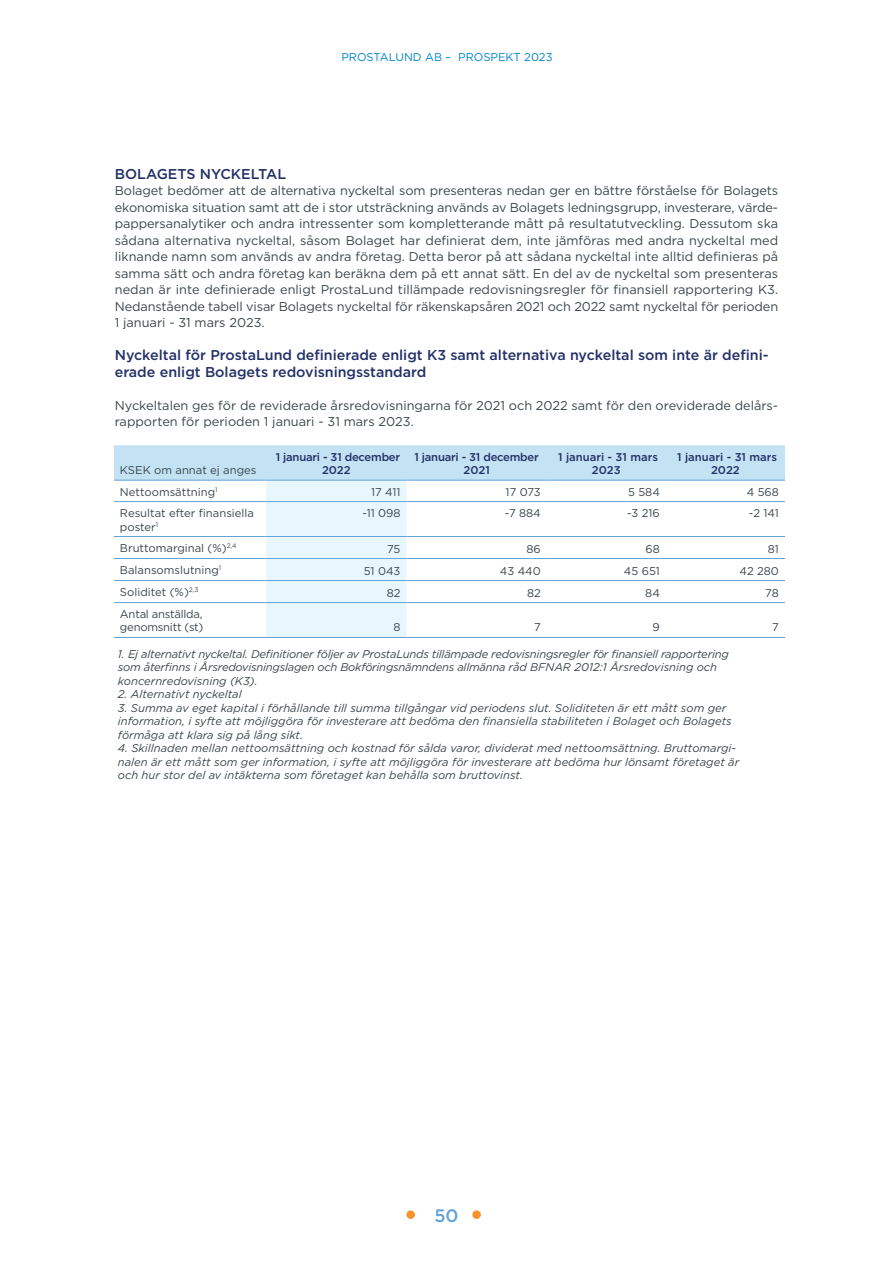
<style>
.page{position:relative;width:893px;height:1263px;background:#fff}
.page>*{position:absolute;margin:0;border:0;box-sizing:border-box;transform-origin:0 0}
.t1{font:500 18px "Gotham";color:#63a3d8}
.t2{font:500 14.25px/16.5px "Gotham";color:#233067}
.t3{font:12.75px/16.5px "Gotham";color:#3a454c;text-align:justify}
.t4{font:italic 11.25px/13.5px "Gotham";color:#3a454c}
.t5{font:italic 11.25px/13.5px "Gotham";letter-spacing:-.02em;color:#3a454c}
.t6{font:11.25px/13.5px "Gotham";color:#3a454c}
.t7{font:500 11.25px/13.5px "Gotham";letter-spacing:-.01em;color:#233067;text-align:center}
.t8{font:11.25px "Gotham";letter-spacing:-.02em;color:#3a454c}
.t9{font:11.25px "Gotham";color:#0085cb}
</style>
<div class="page">
<svg style="left:406px;top:1210px;width:9px;height:9px"></svg>
<svg style="left:472px;top:1210px;width:9px;height:9px"></svg>
<svg style="left:114px;top:445px;width:671px;height:192px"></svg>
<hr style="left:114px;top:536px;width:152px;height:1px;background:#63a3d8">
<hr style="left:266px;top:536px;width:140px;height:1px;background:#63a3d8">
<hr style="left:406px;top:536px;width:141px;height:1px;background:#63a3d8">
<hr style="left:547px;top:536px;width:119px;height:1px;background:#63a3d8">
<hr style="left:666px;top:536px;width:119px;height:1px;background:#63a3d8">
<hr style="left:114px;top:480px;width:152px;height:1px;background:#63a3d8">
<hr style="left:266px;top:480px;width:140px;height:1px;background:#63a3d8">
<hr style="left:406px;top:480px;width:141px;height:1px;background:#63a3d8">
<hr style="left:547px;top:480px;width:119px;height:1px;background:#63a3d8">
<hr style="left:666px;top:480px;width:119px;height:1px;background:#63a3d8">
<hr style="left:114px;top:501px;width:152px;height:1px;background:#63a3d8">
<hr style="left:266px;top:501px;width:140px;height:1px;background:#63a3d8">
<hr style="left:406px;top:501px;width:141px;height:1px;background:#63a3d8">
<hr style="left:547px;top:501px;width:119px;height:1px;background:#63a3d8">
<hr style="left:666px;top:501px;width:119px;height:1px;background:#63a3d8">
<hr style="left:114px;top:637px;width:152px;height:1px;background:#63a3d8">
<hr style="left:266px;top:637px;width:140px;height:1px;background:#63a3d8">
<hr style="left:406px;top:637px;width:141px;height:1px;background:#63a3d8">
<hr style="left:547px;top:637px;width:119px;height:1px;background:#63a3d8">
<hr style="left:666px;top:637px;width:119px;height:1px;background:#63a3d8">
<hr style="left:114px;top:558px;width:152px;height:1px;background:#63a3d8">
<hr style="left:266px;top:558px;width:140px;height:1px;background:#63a3d8">
<hr style="left:406px;top:558px;width:141px;height:1px;background:#63a3d8">
<hr style="left:547px;top:558px;width:119px;height:1px;background:#63a3d8">
<hr style="left:666px;top:558px;width:119px;height:1px;background:#63a3d8">
<hr style="left:114px;top:580px;width:152px;height:1px;background:#63a3d8">
<hr style="left:266px;top:580px;width:140px;height:1px;background:#63a3d8">
<hr style="left:406px;top:580px;width:141px;height:1px;background:#63a3d8">
<hr style="left:547px;top:580px;width:119px;height:1px;background:#63a3d8">
<hr style="left:666px;top:580px;width:119px;height:1px;background:#63a3d8">
<hr style="left:114px;top:602px;width:152px;height:1px;background:#63a3d8">
<hr style="left:266px;top:602px;width:140px;height:1px;background:#63a3d8">
<hr style="left:406px;top:602px;width:141px;height:1px;background:#63a3d8">
<hr style="left:547px;top:602px;width:119px;height:1px;background:#63a3d8">
<hr style="left:666px;top:602px;width:119px;height:1px;background:#63a3d8">
<p class="t9" style="left:341px;top:51px;width:213px">PROSTALUND AB – PROSPEKT 2023</p>
<p class="t2" style="left:115px;top:165px;width:173px">BOLAGETS NYCKELTAL</p>
<p class="t3" style="left:115px;top:182px;width:665px">Bolaget bedömer att de alternativa nyckeltal som presenteras nedan ger en bättre förståelse för Bolagets ekonomiska situation samt att de i stor utsträckning används av Bolagets ledningsgrupp, investerare, värde&shy;pappersanalytiker och andra intressenter som kompletterande mått på resultatutveckling. Dessutom ska sådana alternativa nyckeltal, såsom Bolaget har definierat dem, inte jämföras med andra nyckeltal med liknande namn som används av andra företag. Detta beror på att sådana nyckeltal inte alltid definieras på samma sätt och andra företag kan beräkna dem på ett annat sätt. En del av de nyckeltal som presenteras nedan är inte definierade enligt ProstaLund tillämpade redovisningsregler för finansiell rapportering K3.<br>Nedanstående tabell visar Bolagets nyckeltal för räkenskapsåren 2021 och 2022 samt nyckeltal för perioden 1 januari - 31 mars 2023.</p>
<p class="t2" style="left:115px;top:347px;width:655px">Nyckeltal för ProstaLund definierade enligt K3 samt alternativa nyckeltal som inte är defini&shy;erade enligt Bolagets redovisningsstandard</p>
<p class="t3" style="left:115px;top:397px;width:665px">Nyckeltalen ges för de reviderade årsredovisningarna för 2021 och 2022 samt för den oreviderade delårs&shy;rapporten för perioden 1 januari - 31 mars 2023.</p>
<p class="t6" style="left:120px;top:463px;width:138px">KSEK om annat ej anges</p>
<p class="t7" style="left:276px;top:450px;width:126px">1 januari - 31 december<br>2022</p>
<p class="t7" style="left:415px;top:450px;width:126px">1 januari - 31 december<br>2021</p>
<p class="t7" style="left:558px;top:450px;width:101px">1 januari - 31 mars<br>2023</p>
<p class="t7" style="left:677px;top:450px;width:101px">1 januari - 31 mars<br>2022</p>
<p class="t6" style="left:120px;top:485px;width:99px">Nettoomsättning<sup>1</sup></p>
<p class="t6" style="left:371px;top:485px;width:31px">17 411</p>
<p class="t6" style="left:506px;top:485px;width:37px">17 073</p>
<p class="t6" style="left:628px;top:485px;width:33px">5 584</p>
<p class="t6" style="left:747px;top:485px;width:34px">4 568</p>
<p class="t6" style="left:120px;top:506px;width:135px">Resultat efter finansiella poster<sup>1</sup></p>
<p class="t6" style="left:362px;top:506px;width:40px">-11 098</p>
<p class="t6" style="left:505px;top:506px;width:37px">-7 884</p>
<p class="t6" style="left:627px;top:506px;width:34px">-3 216</p>
<p class="t6" style="left:749px;top:506px;width:32px">-2 141</p>
<p class="t6" style="left:120px;top:541px;width:118px">Bruttomarginal (%)<sup>2,4</sup></p>
<p class="t6" style="left:387px;top:542px;width:15px">75</p>
<p class="t6" style="left:526px;top:542px;width:16px">86</p>
<p class="t6" style="left:645px;top:542px;width:16px">68</p>
<p class="t6" style="left:768px;top:542px;width:13px">81</p>
<p class="t6" style="left:120px;top:563px;width:103px">Balansomslutning<sup>1</sup></p>
<p class="t6" style="left:364px;top:564px;width:38px">51 043</p>
<p class="t6" style="left:500px;top:564px;width:42px">43 440</p>
<p class="t6" style="left:624px;top:564px;width:38px">45 651</p>
<p class="t6" style="left:739px;top:564px;width:41px">42 280</p>
<p class="t6" style="left:120px;top:585px;width:80px">Soliditet (%)<sup>2,3</sup></p>
<p class="t6" style="left:387px;top:586px;width:15px">82</p>
<p class="t6" style="left:527px;top:586px;width:15px">82</p>
<p class="t6" style="left:645px;top:586px;width:16px">84</p>
<p class="t6" style="left:765px;top:586px;width:15px">78</p>
<p class="t8" style="left:120px;top:608px;width:84px">Antal anställda,</p>
<p class="t8" style="left:120px;top:621px;width:85px">genomsnitt (st)</p>
<p class="t6" style="left:393px;top:620px;width:9px">8</p>
<p class="t6" style="left:534px;top:620px;width:8px">7</p>
<p class="t6" style="left:653px;top:620px;width:9px">9</p>
<p class="t6" style="left:772px;top:620px;width:8px">7</p>
<p class="t5" style="left:118px;top:647px;width:612px">1. Ej alternativt nyckeltal. Definitioner följer av ProstaLunds tillämpade redovisningsregler för finansiell rapportering som återfinns i Årsredovisningslagen och Bokföringsnämndens allmänna råd BFNAR 2012:1 Årsredovisning och koncernredovisning (K3).</p>
<p class="t4" style="left:118px;top:687px;width:125px">2. Alternativt nyckeltal</p>
<p class="t4" style="left:118px;top:701px;width:615px">3. Summa av eget kapital i förhållande till summa tillgångar vid periodens slut. Soliditeten är ett mått som ger information, i syfte att möjliggöra för investerare att bedöma den finansiella stabiliteten i Bolaget och Bolagets förmåga att klara sig på lång sikt.</p>
<p class="t4" style="left:118px;top:741px;width:623px">4. Skillnaden mellan nettoomsättning och kostnad för sålda varor, dividerat med nettoomsättning. Bruttomargi&shy;nalen är ett mått som ger information, i syfte att möjliggöra för investerare att bedöma hur lönsamt företaget är och hur stor del av intäkterna som företaget kan behålla som bruttovinst.</p>
<h1 class="t1" style="left:434px;top:1205px;width:26px">50</h1>
</div>
